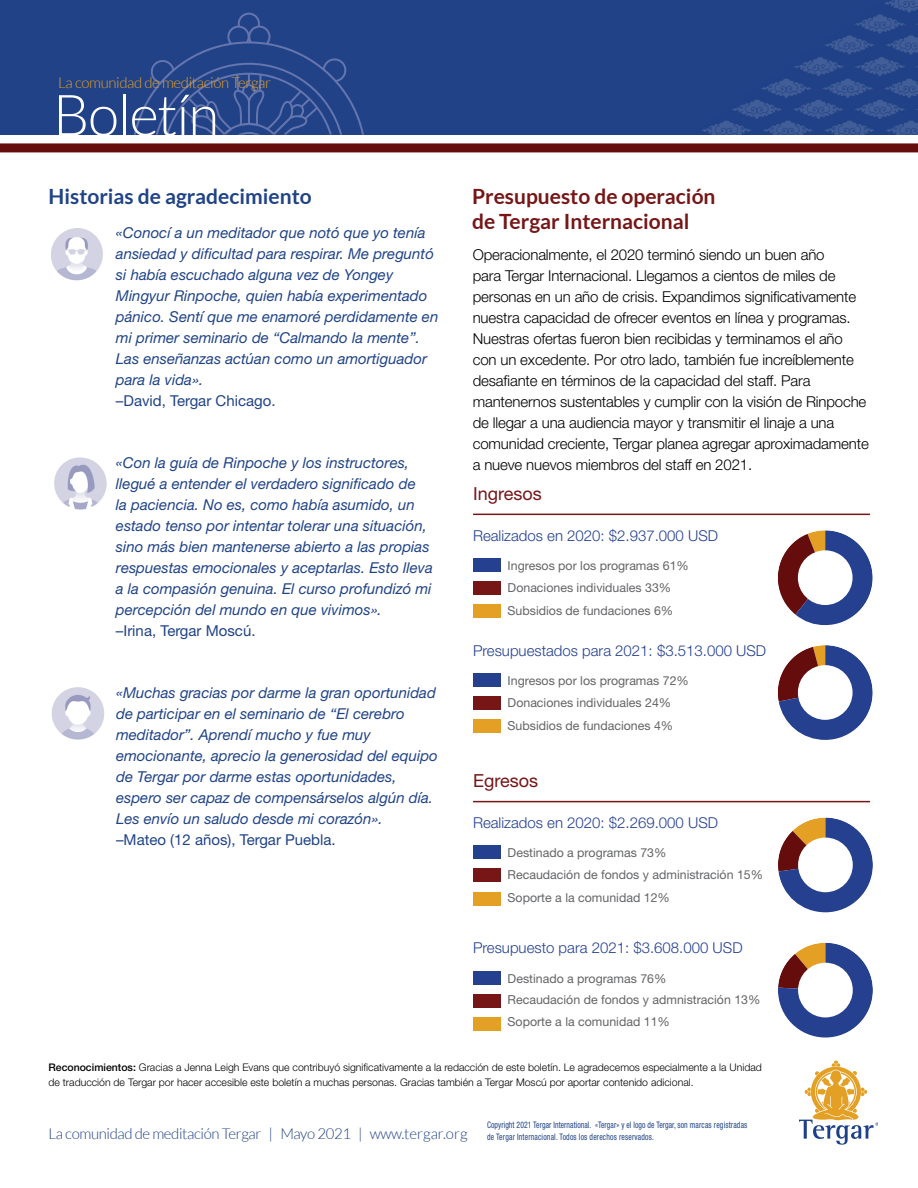
<style>
.page{position:relative;width:918px;height:1188px;background:#fff}
.page>*{position:absolute;margin:0;border:0;box-sizing:border-box;transform-origin:0 0}
.t1{font:300 57px "Lato";letter-spacing:-.025em;color:#fff}
.t2{font:700 21px/25.2px "Lato";color:#761617}
.t3{font:700 21px "Lato";color:#204386}
.t4{font:18px "Helvetica Neue LT Std";color:#761617}
.t5{font:italic 15px/21px "Helvetica Neue LT Std";color:#204386}
.t6{font:300 15px/21px "Helvetica Neue LT Std";letter-spacing:-.01em;color:#000}
.t7{font:300 15px "Helvetica Neue LT Std";color:#25408f}
.t8{font:15px "Helvetica Neue LT Std";color:#204386}
.t9{font:300 15px "Lato";letter-spacing:-.025em;color:#214287}
.t10{font:300 15px "Lato";letter-spacing:-.025em;color:#e4a025}
.t11{font:12.3px/21.6px "Helvetica Neue LT Std";color:#636466}
.t12{font:300 10.5px/15px "Helvetica Neue LT Std";color:#000}
.t13{font:condensed 9px/12px "Helvetica Neue LT Std";letter-spacing:.025em;color:#1f4385;scale:.85 1}
.s1{font-weight:500}
</style>
<div class="page">
<div style="left:0;top:0;width:918px;height:135px;background:#214287"></div>
<svg style="left:799px;top:1061px;width:79px;height:84px"></svg>
<img style="left:51px;top:687px;width:54px;height:54px;border-radius:27px">
<img style="left:51px;top:228px;width:54px;height:54px;border-radius:27px">
<img style="left:53px;top:457px;width:54px;height:54px;border-radius:27px">
<div style="left:473px;top:558px;width:28px;height:14px;background:#25408f"></div>
<div style="left:473px;top:581px;width:28px;height:14px;background:#761617"></div>
<div style="left:473px;top:605px;width:28px;height:13px;background:#e4a024"></div>
<svg style="left:778px;top:530px;width:95px;height:95px"></svg>
<div style="left:798px;top:550px;width:55px;height:55px;background:#fff;border-radius:50%"></div>
<div style="left:473px;top:673px;width:28px;height:14px;background:#25408f"></div>
<div style="left:473px;top:696px;width:28px;height:14px;background:#761617"></div>
<div style="left:473px;top:719px;width:28px;height:14px;background:#e4a024"></div>
<svg style="left:778px;top:645px;width:95px;height:95px"></svg>
<div style="left:798px;top:665px;width:55px;height:55px;background:#fff;border-radius:50%"></div>
<hr style="left:473px;top:514px;width:397px;height:1px;background:#761617">
<div style="left:473px;top:846px;width:28px;height:13px;background:#25408f"></div>
<div style="left:473px;top:869px;width:28px;height:13px;background:#761617"></div>
<div style="left:473px;top:892px;width:28px;height:13px;background:#e4a024"></div>
<svg style="left:778px;top:818px;width:95px;height:94px"></svg>
<div style="left:798px;top:838px;width:55px;height:54px;background:#fff;border-radius:50%"></div>
<div style="left:473px;top:971px;width:28px;height:13px;background:#25408f"></div>
<div style="left:473px;top:994px;width:28px;height:13px;background:#761617"></div>
<div style="left:473px;top:1017px;width:28px;height:13px;background:#e4a024"></div>
<svg style="left:778px;top:943px;width:40px;height:40px"></svg>
<svg style="left:778px;top:943px;width:95px;height:95px;background:#474976"></svg>
<div style="left:798px;top:963px;width:55px;height:54px;background:#fff;border-radius:50%"></div>
<hr style="left:473px;top:801px;width:397px;height:1px;background:#761617">
<img style="left:711px;top:0;width:207px;height:135px">
<svg style="left:702px;top:0;width:182px;height:134px"></svg>
<svg style="left:134px;top:13px;width:230px;height:122px"></svg>
<div style="left:0;top:143px;width:918px;height:9px;background:#650c0d"></div>
<p class="t10" style="left:58px;top:75px;width:214px">La comunidad de meditación Tergar</p>
<h1 class="t1" style="left:53px;top:85px;width:168px">Boletín</h1>
<h2 class="t3" style="left:49px;top:184px;width:265px">Historias de agradecimiento</h2>
<h2 class="t2" style="left:472px;top:183px;width:245px">Presupuesto de operación de Tergar Internacional</h2>
<p class="t6" style="left:473px;top:244px;width:398px">Operacionalmente, el 2020 terminó siendo un buen año<br>para Tergar Internacional. Llegamos a cientos de miles de personas en un año de crisis. Expandimos significativamente nuestra capacidad de ofrecer eventos en línea y programas.<br>Nuestras ofertas fueron bien recibidas y terminamos el año con un excedente. Por otro lado, también fue increíblemente desafiante en términos de la capacidad del staff. Para mantenernos sustentables y cumplir con la visión de Rinpoche de llegar a una audiencia mayor y transmitir el linaje a una comunidad creciente, Tergar planea agregar aproximadamente a nueve nuevos miembros del staff en 2021.</p>
<p class="t5" style="left:116px;top:222px;width:324px">«Conocí a un meditador que notó que yo tenía ansiedad y dificultad para respirar. Me preguntó si había escuchado alguna vez de Yongey Mingyur Rinpoche, quien había experimentado pánico. Sentí que me enamoré perdidamente en mi primer seminario de “Calmando la mente”.<br>Las enseñanzas actúan como un amortiguador para la vida».</p>
<p class="t8" style="left:116px;top:392px;width:161px">–David, Tergar Chicago.</p>
<p class="t5" style="left:116px;top:452px;width:319px">«Con la guía de Rinpoche y los instructores, llegué a entender el verdadero significado de<br>la paciencia. No es, como había asumido, un estado tenso por intentar tolerar una situación, sino más bien mantenerse abierto a las propias respuestas emocionales y aceptarlas. Esto lleva a la compasión genuina. El curso profundizó mi percepción del mundo en que vivimos».</p>
<p class="t8" style="left:116px;top:622px;width:141px">–Irina, Tergar Moscú.</p>
<p class="t4" style="left:473px;top:483px;width:70px">Ingresos</p>
<p class="t7" style="left:473px;top:527px;width:247px">Realizados en 2020: $2.937.000 USD</p>
<p class="t11" style="left:508px;top:555px;width:183px">Ingresos por los programas 61%<br>Donaciones individuales 33%</p>
<p class="t11" style="left:508px;top:599px;width:167px">Subsidios de fundaciones 6%</p>
<p class="t5" style="left:116px;top:682px;width:323px">«Muchas gracias por darme la gran oportunidad de participar en el seminario de “El cerebro meditador”. Aprendí mucho y fue muy emocionante, aprecio la generosidad del equipo de Tergar por darme estas oportunidades, espero ser capaz de compensárselos algún día.<br>Les envío un saludo desde mi corazón».</p>
<p class="t8" style="left:116px;top:830px;width:221px">–Mateo (12 años), Tergar Puebla.</p>
<p class="t7" style="left:473px;top:641px;width:295px">Presupuestados para 2021: $3.513.000 USD</p>
<p class="t11" style="left:508px;top:670px;width:183px">Ingresos por los programas 72%<br>Donaciones individuales 24%</p>
<p class="t11" style="left:508px;top:714px;width:167px">Subsidios de fundaciones 4%</p>
<p class="t4" style="left:473px;top:770px;width:66px">Egresos</p>
<p class="t7" style="left:473px;top:814px;width:247px">Realizados en 2020: $2.269.000 USD</p>
<p class="t11" style="left:508px;top:842px;width:257px">Destinado a programas 73%<br>Recaudación de fondos y administración 15%</p>
<p class="t11" style="left:508px;top:887px;width:164px">Soporte a la comunidad 12%</p>
<p class="t7" style="left:473px;top:939px;width:271px">Presupuesto para 2021: $3.608.000 USD</p>
<p class="t11" style="left:508px;top:967px;width:254px">Destinado a programas 76%<br>Recaudación de fondos y admnistración 13%<br>Soporte a la comunidad 11%</p>
<p class="t12" style="left:48px;top:1060px;width:715px"><span class="s1">Reconocimientos:</span> Gracias a Jenna Leigh Evans que contribuyó significativamente a la redacción de este boletín. Le agradecemos especialmente a la Unidad de traducción de Tergar por hacer accesible este boletín a muchas personas. Gracias también a Tergar Moscú por aportar contenido adicional.</p>
<p class="t9" style="left:49px;top:1126px;width:421px">La comunidad de meditación Tergar | Mayo 2021 | www.tergar.org</p>
<p class="t13" style="left:487px;top:1119px;width:308px">Copyright 2021 Tergar International. «Tergar» y el logo de Tergar, son marcas registradas de Tergar Internacional. Todos los derechos reservados.</p>
</div>
